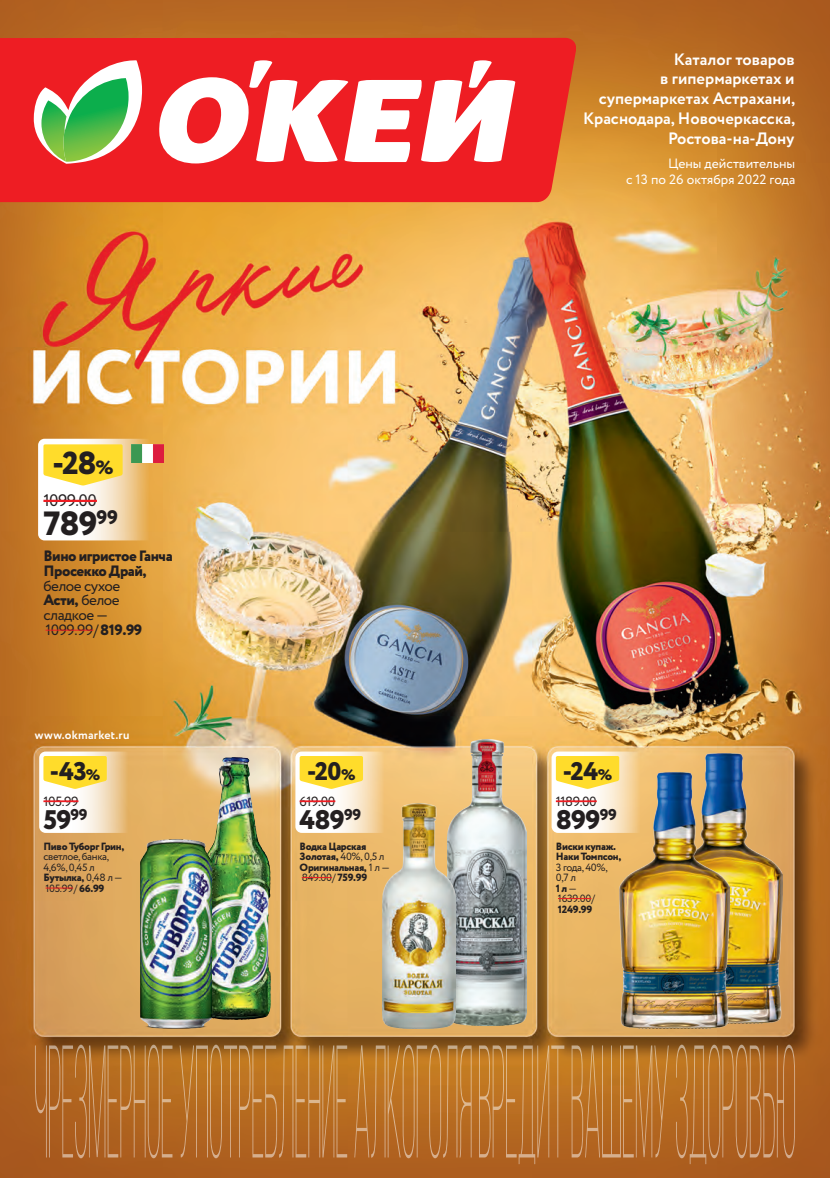
<style>
.page{position:relative;width:830px;height:1178px;background:#fff}
.page>*{position:absolute;margin:0;border:0;box-sizing:border-box;transform-origin:0 0}
.t1{font:800 33.6px "Circe";color:#231f20}
.t2{font:800 31.8px "Circe";color:#231f20}
.t3{font:800 26.85px "Circe";letter-spacing:-.03em;color:#231f20}
.t4{font:800 25.5px "Circe";color:#231f20}
.t5{font:16.65px "Circe";letter-spacing:-.03em;color:#231f20}
.t6{font:700 16.5px/19.8px "Circe";color:#fff;text-align:right}
.t7{font:15px/14.9px "Circe";letter-spacing:-.03em;color:#231f20}
.t8{font:800 15px/15px "Circe";letter-spacing:-.03em;color:#231f20}
.t9{font:13.5px/16.2px "Circe";color:#fff;text-align:right}
.t10{font:13.35px "Circe";letter-spacing:-.03em;color:#231f20}
.t11{font:700 12px "Circe";letter-spacing:.02em;color:#fff}
.t12{font:800 10.5px/10.5px "Circe";letter-spacing:-.03em;color:#231f20}
.t13{font:10.5px/10.5px "Circe";letter-spacing:-.03em;color:#231f20}
.s1{font-size:19.2px}
.s2{font-weight:800}
.s3{font-size:15.3px}
.s4{font-weight:400}
</style>
<div class="page">
<img style="left:0;top:0;width:829px;height:1178px">
<img style="left:447px;top:739px;width:79px;height:286px">
<img style="left:382px;top:804px;width:73px;height:224px">
<svg style="left:295px;top:751px;width:98px;height:82px"></svg>
<hr style="left:299px;top:800px;width:36px;height:2px;background:#ee1d23">
<svg style="left:299px;top:756px;width:64px;height:33px;background:#fedf45"></svg>
<hr style="left:301px;top:877px;width:31px;height:1px;background:#ee1d23">
<img style="left:665px;top:753px;width:117px;height:271px">
<img style="left:619px;top:772px;width:110px;height:256px">
<svg style="left:551px;top:751px;width:98px;height:82px"></svg>
<hr style="left:555px;top:800px;width:41px;height:2px;background:#ee1d23">
<svg style="left:555px;top:756px;width:64px;height:33px;background:#fedf46"></svg>
<hr style="left:557px;top:898px;width:34px;height:1px;background:#ee1d23">
<img style="left:202px;top:757px;width:69px;height:263px">
<img style="left:140px;top:840px;width:71px;height:188px">
<svg style="left:39px;top:751px;width:98px;height:82px"></svg>
<hr style="left:43px;top:800px;width:35px;height:2px;background:#ee1d23">
<svg style="left:43px;top:756px;width:64px;height:33px;background:#fedf45"></svg>
<svg style="left:46px;top:888px;width:27px;height:1px"></svg>
<svg style="left:38px;top:439px;width:122px;height:101px"></svg>
<hr style="left:43px;top:500px;width:54px;height:2px;background:#ee1d23">
<svg style="left:43px;top:444px;width:80px;height:41px;background:#fede43"></svg>
<hr style="left:46px;top:630px;width:47px;height:1px;background:#ee1d23">
<img style="left:131px;top:444px;width:32px;height:19px">
<div style="left:0;top:38px;width:575px;height:164px;background:#ee1d23"></div>
<svg style="left:158px;top:60px;width:357px;height:103px"></svg>
<svg style="left:33px;top:59px;width:109px;height:105px"></svg>
<svg style="left:35px;top:1045px;width:759px;height:119px;background:#b8722d"></svg>
<h2 class="t2" style="left:52px;top:441px;width:63px">-28<span class="s1">%</span></h2>
<h3 class="t5" style="left:43px;top:490px;width:55px">1099.00</h3>
<h1 class="t1" style="left:43px;top:501px;width:76px">789<sup>99</sup></h1>
<h3 class="t8" style="left:43px;top:549px;width:131px">Вино игристое Ганча<br>Просекко Драй,</h3>
<h3 class="t7" style="left:43px;top:578px;width:100px">белое сухое<br><span class="s2">Асти,</span> белое cладкое —<br>1099.99/<span class="s2">819.99</span></h3>
<p class="t11" style="left:35px;top:727px;width:96px">www.okmarket.ru</p>
<h3 class="t4" style="left:50px;top:754px;width:52px">-43<span class="s3">%</span></h3>
<p class="t10" style="left:43px;top:792px;width:36px">105.99</p>
<h3 class="t3" style="left:43px;top:801px;width:46px">59<sup>99</sup></h3>
<p class="t12" style="left:43px;top:841px;width:82px">Пиво Туборг Грин,</p>
<p class="t13" style="left:43px;top:851px;width:81px">светлое, банка,<br>4,6%, 0,45 л<br><span class="s2">Бутылка,</span> 0,48 л —<br>105.99/ <span class="s2">66.99</span></p>
<h3 class="t4" style="left:307px;top:754px;width:50px">-20<span class="s3">%</span></h3>
<p class="t10" style="left:299px;top:792px;width:37px">619.00</p>
<h3 class="t3" style="left:299px;top:801px;width:63px">489<sup>99</sup></h3>
<p class="t12" style="left:299px;top:841px;width:92px">Водка Царская<br>Золотая, <span class="s4">40%, 0,5 л<br></span>Оригинальная, <span class="s4">1 л —<br>849.00/</span> 759.99</p>
<h3 class="t6" style="left:582px;top:50px;width:214px">Каталог товаров<br>в гипермаркетах и супермаркетах Астрахани,<br>Краснодара, Новочеркасска,<br>Ростова-на-Дону</h3>
<p class="t9" style="left:625px;top:156px;width:171px">Цены действительны<br>с 13 по 26 октября 2022 года</p>
<h3 class="t4" style="left:562px;top:754px;width:51px">-24<span class="s3">%</span></h3>
<p class="t10" style="left:555px;top:792px;width:42px">1189.00</p>
<h3 class="t3" style="left:555px;top:801px;width:62px">899<sup>99</sup></h3>
<p class="t12" style="left:555px;top:841px;width:67px">Виски купаж.<br>Наки Томпсон,</p>
<p class="t13" style="left:555px;top:862px;width:53px">3 года, 40%,<br>0,7 л<br><span class="s2">1 л</span> —<br>1639.00/</p>
<p class="t12" style="left:557px;top:904px;width:36px">1249.99</p>
</div>
